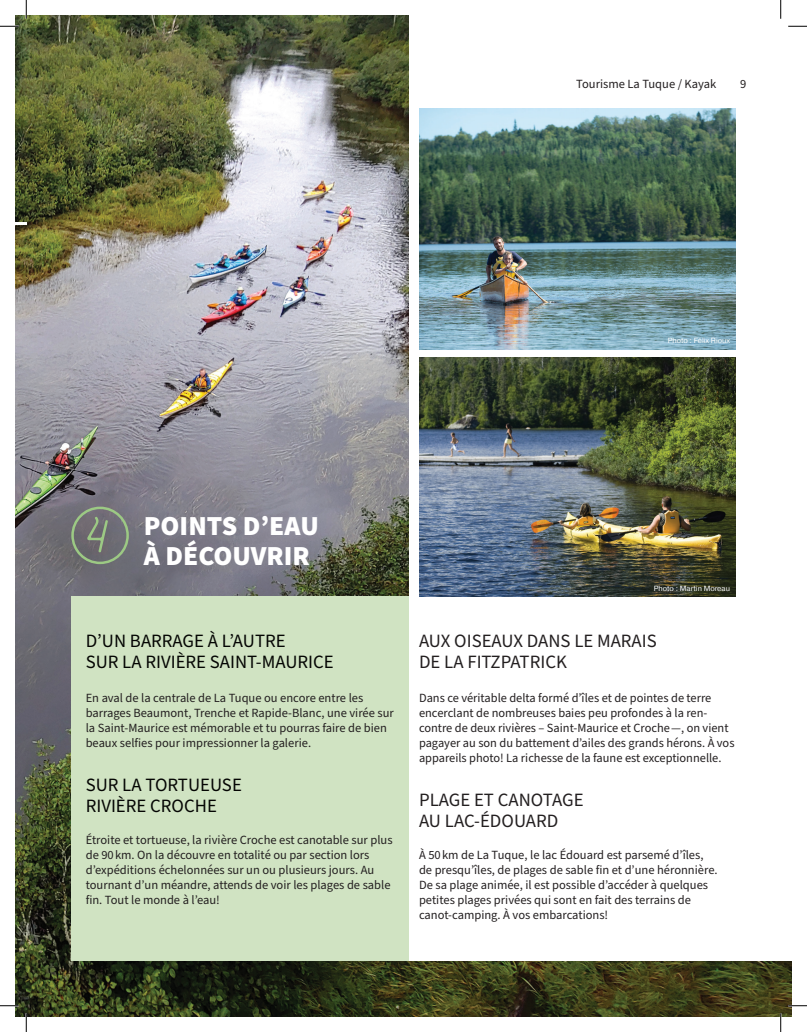
<style>
.page{position:relative;width:807px;height:1032px;background:#fff}
.page>*{position:absolute;margin:0;border:0;box-sizing:border-box;transform-origin:0 0}
.Titre2{font:52.5px "Heritage";color:#9cc984}
.Titre2-2{font:900 27.5px/30px "Source Sans Pro";color:#fff}
.Titre3{font:18.75px/21.2px "Source Sans Pro";color:#040503}
.Titre3-2{font:18.75px/21.2px "Source Sans Pro";color:#231f20}
.Texte_courant{font:12.5px/15px "Source Sans Pro";color:#231f20}
.Entete_mag{font:12.5px "Source Sans Pro";color:#231f20}
.Crédit_photo{font:7.5px "Pragmatica";color:#fff}
</style>
<div class="page">
<img style="left:15px;top:15px;width:776px;height:1001px">
<div style="left:71px;top:596px;width:338px;height:364px;background:#d0e3c2"></div>
<div style="left:409px;top:15px;width:382px;height:945px;background:#fff"></div>
<svg style="left:15px;top:222px;width:11px;height:3px"></svg>
<div style="left:71px;top:506px;width:58px;height:58px;border:2px solid #9cc984;border-radius:50%"></div>
<img style="left:419px;top:357px;width:316px;height:239px">
<img style="left:419px;top:109px;width:316px;height:240px">
<svg style="left:0;top:25px;width:19px;height:2px"></svg>
<svg style="left:788px;top:25px;width:18px;height:2px"></svg>
<svg style="left:0;top:1004px;width:19px;height:2px"></svg>
<svg style="left:788px;top:1004px;width:18px;height:2px"></svg>
<svg style="left:25px;top:0;width:2px;height:19px"></svg>
<svg style="left:25px;top:1012px;width:2px;height:19px"></svg>
<svg style="left:780px;top:0;width:1px;height:19px"></svg>
<svg style="left:779px;top:1012px;width:2px;height:19px"></svg>
<p class="Entete_mag" style="left:576px;top:76px;width:141px">Tourisme La Tuque / Kayak</p>
<p class="Texte_courant" style="left:740px;top:77px;width:8px">9</p>
<p class="Crédit_photo" style="left:667px;top:336px;width:64px">Photo : Félix Rioux</p>
<p class="Titre2" style="left:87px;top:508px;width:26px">4</p>
<p class="Titre2-2" style="left:144px;top:511px;width:176px">POINTS D’EAU<br>À DÉCOUVRIR</p>
<p class="Titre3" style="left:86px;top:630px;width:249px">D’UN BARRAGE À L’AUTRE<br>SUR LA RIVIÈRE SAINT-MAURICE</p>
<p class="Texte_courant" style="left:86px;top:690px;width:309px">En aval de la centrale de La Tuque ou encore entre les barrages Beaumont, Trenche et Rapide-Blanc, une virée sur la Saint-Maurice est mémorable et tu pourras faire de bien beaux selfies pour impressionner la galerie.</p>
<p class="Titre3" style="left:86px;top:774px;width:158px">SUR LA TORTUEUSE<br>RIVIÈRE CROCHE</p>
<p class="Texte_courant" style="left:86px;top:833px;width:308px">Étroite et tortueuse, la rivière Croche est canotable sur plus de 90 km. On la découvre en totalité ou par section lors d’expéditions échelonnées sur un ou plusieurs jours. Au tournant d’un méandre, attends de voir les plages de sable fin. Tout le monde à l’eau!</p>
<p class="Crédit_photo" style="left:653px;top:583px;width:78px">Photo : Martin Moreau</p>
<p class="Titre3-2" style="left:419px;top:630px;width:239px">AUX OISEAUX DANS LE MARAIS<br>DE LA FITZPATRICK</p>
<p class="Texte_courant" style="left:419px;top:690px;width:317px">Dans ce véritable delta formé d’îles et de pointes de terre encerclant de nombreuses baies peu profondes à la ren&shy;contre de deux rivières – Saint-Maurice et Croche —, on vient pagayer au son du battement d’ailes des grands hérons. À vos appareils photo! La richesse de la faune est exceptionnelle.</p>
<p class="Titre3-2" style="left:419px;top:789px;width:166px">PLAGE ET CANOTAGE<br>AU LAC-ÉDOUARD</p>
<p class="Texte_courant" style="left:419px;top:848px;width:300px">À 50 km de La Tuque, le lac Édouard est parsemé d’îles, de presqu’îles, de plages de sable fin et d’une héronnière.<br>De sa plage animée, il est possible d’accéder à quelques petites plages privées qui sont en fait des terrains de canot-camping. À vos embarcations!</p>
</div>
